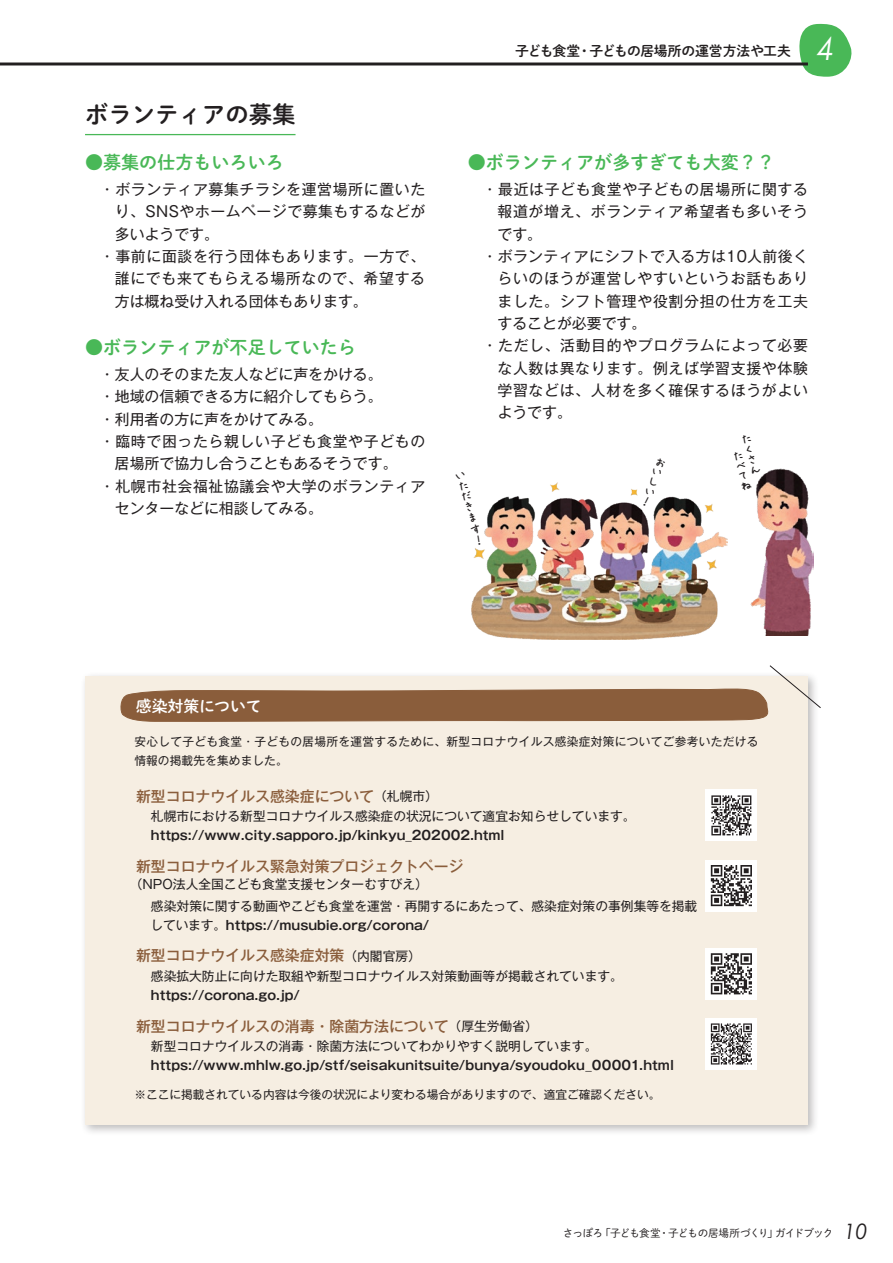
<style>
.page{position:relative;width:893px;height:1263px;background:#fff}
.page>*{position:absolute;margin:0;border:0;box-sizing:border-box;transform-origin:0 0}
.t1{font:italic 31.95px "Century Gothic Pro";color:#fff}
.t2{font:23.4px "Shuei M Go Std B";color:#231f20}
.t3{font:18px "Shuei M Go Std B";color:#49b857}
.t4{font:15.9px "Shuei M Go Std B";color:#fff}
.t5{font:14.85px "Gothic MB101 Pro";letter-spacing:.045em;color:#231f20}
.t6{font:14.85px "Gothic MB101 Pro";color:#231f20}
.t7{font:500 14.85px "Gothic MB101 Pro";color:#8a5d3b}
.t8{font:14.85px "Gothic MB101 Pro";letter-spacing:.025em;color:#231f20}
.t9{font:13.8px "Shuei M Go Std B";letter-spacing:-.02em;color:#231f20}
.t10{font:13.8px/10.4px "apricot Japanesefont";color:#231f20;text-align:justify}
.t11{font:12.75px/21.3px "Gothic MB101 Pro";color:#231f20}
.t12{font:700 12.75px "Gothic MB101 Pro De";color:#231f20}
.t13{font:11.7px/19.2px "Gothic MB101 Pro";letter-spacing:.01em;color:#231f20}
.t14{font:10.65px "Shuei M Go Std L";letter-spacing:-.085em;color:#231f20}
.s1{font-family:"Gothic MB101 Pro"}
.s2{font-weight:400;font-size:12.75px;color:#231f20}
.s3{font-family:"Gothic MB101 Pro";font-weight:400}
.s4{font-family:"Century Gothic Pro";font-style:italic;font-size:21.3px}
</style>
<div class="page">
<img style="left:471px;top:482px;width:256px;height:157px">
<div style="left:80px;top:671px;width:739px;height:465px;background:#231f20;opacity:.3"></div>
<div style="left:85px;top:676px;width:723px;height:449px;background:#f6eee2"></div>
<img style="left:750px;top:468px;width:63px;height:168px">
<svg style="left:798px;top:23px;width:54px;height:54px"></svg>
<hr style="left:0;top:63px;width:808px;height:2px;background:#231f20">
<hr style="left:85px;top:134px;width:211px;height:1px;background:#49b857">
<svg style="left:119px;top:665px;width:702px;height:57px"></svg>
<div style="left:706px;top:860px;width:51px;height:51px;background:#fff"></div>
<svg style="left:711px;top:865px;width:41px;height:41px"></svg>
<div style="left:706px;top:948px;width:51px;height:51px;background:#fff"></div>
<svg style="left:711px;top:953px;width:41px;height:41px"></svg>
<div style="left:706px;top:1018px;width:51px;height:51px;background:#fff"></div>
<svg style="left:711px;top:1023px;width:41px;height:41px"></svg>
<div style="left:706px;top:790px;width:51px;height:51px;background:#fff"></div>
<svg style="left:711px;top:795px;width:40px;height:40px"></svg>
<h2 class="t2" style="left:85px;top:96px;width:212px">ボランティアの募集</h2>
<p class="t3" style="left:85px;top:149px;width:200px"><span class="s1">●</span>募集の仕方もいろいろ</p>
<p class="t5" style="left:100px;top:177px;width:327px">・ボランティア募集チラシを運営場所に置いた</p>
<p class="t5" style="left:115px;top:199px;width:312px">り、SNSやホームページで募集もするなどが</p>
<p class="t5" style="left:115px;top:222px;width:106px">多いようです。</p>
<p class="t5" style="left:100px;top:244px;width:327px">・事前に面談を行う団体もあります。一方で、</p>
<p class="t5" style="left:115px;top:266px;width:312px">誰にでも来てもらえる場所なので、希望する</p>
<p class="t6" style="left:115px;top:289px;width:254px">方は概ね受け入れる団体もあります。</p>
<p class="t3" style="left:85px;top:334px;width:273px"><span class="s1">●</span>ボランティアが不足していたら</p>
<p class="t6" style="left:100px;top:362px;width:284px">・友人のそのまた友人などに声をかける。</p>
<p class="t6" style="left:100px;top:384px;width:284px">・地域の信頼できる方に紹介してもらう。</p>
<p class="t6" style="left:100px;top:406px;width:225px">・利用者の方に声をかけてみる。</p>
<p class="t5" style="left:100px;top:429px;width:327px">・臨時で困ったら親しい子ども食堂や子どもの</p>
<p class="t6" style="left:115px;top:451px;width:284px">居場所で協力し合うこともあるそうです。</p>
<p class="t5" style="left:100px;top:473px;width:327px">・札幌市社会福祉協議会や大学のボランティア</p>
<p class="t6" style="left:115px;top:496px;width:210px">センターなどに相談してみる。</p>
<p class="t9" style="left:515px;top:40px;width:277px">子ども食堂・子どもの居場所の運営方法や工夫</p>
<h1 class="t1" style="left:817px;top:30px;width:19px">4</h1>
<p class="t3" style="left:468px;top:149px;width:309px"><span class="s1">●</span>ボランティアが多すぎても大変？？</p>
<p class="t5" style="left:483px;top:177px;width:327px">・最近は子ども食堂や子どもの居場所に関する</p>
<p class="t5" style="left:497px;top:199px;width:312px">報道が増え、ボランティア希望者も多いそう</p>
<p class="t5" style="left:497px;top:222px;width:46px">です。</p>
<p class="t8" style="left:483px;top:244px;width:327px">・ボランティアにシフトで入る方は10人前後く</p>
<p class="t5" style="left:497px;top:266px;width:312px">らいのほうが運営しやすいというお話もあり</p>
<p class="t5" style="left:497px;top:289px;width:312px">ました。シフト管理や役割分担の仕方を工夫</p>
<p class="t6" style="left:497px;top:311px;width:150px">することが必要です。</p>
<p class="t5" style="left:483px;top:333px;width:327px">・ただし、活動目的やプログラムによって必要</p>
<p class="t5" style="left:497px;top:355px;width:312px">な人数は異なります。例えば学習支援や体験</p>
<p class="t5" style="left:497px;top:378px;width:312px">学習などは、人材を多く確保するほうがよい</p>
<p class="t5" style="left:497px;top:400px;width:76px">ようです。</p>
<p class="t10" style="left:452px;top:472px;width:8px;line-height:11.2px;rotate:-16deg">いただきます！</p>
<p class="t10" style="left:656px;top:455px;width:8px;rotate:20deg">おいしい！</p>
<p class="t10" style="left:738px;top:435px;width:8px;line-height:10.8px;rotate:-16deg">たくさん</p>
<p class="t10" style="left:730px;top:452px;width:8px;rotate:-16deg">たべてね</p>
<p class="t4" style="left:136px;top:694px;width:127px">感染対策について</p>
<p class="t13" style="left:134px;top:730px;width:626px">安心して子ども食堂・子どもの居場所を運営するために、新型コロナウイルス感染症対策についてご参考いただける情報の掲載先を集めました。</p>
<p class="t7" style="left:136px;top:784px;width:303px">新型コロナウイルス感染症について<span class="s2">（札幌市）</span></p>
<p class="t11" style="left:151px;top:804px;width:486px">札幌市における新型コロナウイルス感染症の状況について適宜お知らせしています。</p>
<p class="t12" style="left:151px;top:825px;width:355px">https://www.city.sapporo.jp/kinkyu_202002.html</p>
<p class="t7" style="left:136px;top:854px;width:329px">新型コロナウイルス緊急対策プロジェクトページ</p>
<p class="t11" style="left:151px;top:872px;width:548px;text-indent:-21px">（NPO法人全国こども食堂支援センターむすびえ）<br>感染対策に関する動画やこども食堂を運営・再開するにあたって、感染症対策の事例集等を掲載</p>
<p class="t12" style="left:151px;top:914px;width:280px"><span class="s3">しています。</span>https://musubie.org/corona/</p>
<p class="t7" style="left:136px;top:943px;width:286px">新型コロナウイルス感染症対策<span class="s2">（内閣官房）</span></p>
<p class="t11" style="left:151px;top:963px;width:473px">感染拡大防止に向けた取組や新型コロナウイルス対策動画等が掲載されています。</p>
<p class="t12" style="left:151px;top:984px;width:151px">https://corona.go.jp/</p>
<p class="t7" style="left:136px;top:1013px;width:403px">新型コロナウイルスの消毒・除菌方法について<span class="s2">（厚生労働省）</span></p>
<p class="t11" style="left:151px;top:1034px;width:448px">新型コロナウイルスの消毒・除菌方法についてわかりやすく説明しています。</p>
<p class="t12" style="left:151px;top:1055px;width:525px">https://www.mhlw.go.jp/stf/seisakunitsuite/bunya/syoudoku_00001.html</p>
<p class="t13" style="left:134px;top:1083px;width:528px">※ここに掲載されている内容は今後の状況により変わる場合がありますので、適宜ご確認ください。</p>
<p class="t14" style="left:563px;top:1225px;width:306px">さっぽろ「子ども食堂・子どもの居場所づくり」ガイドブック <span class="s4">10</span></p>
</div>
